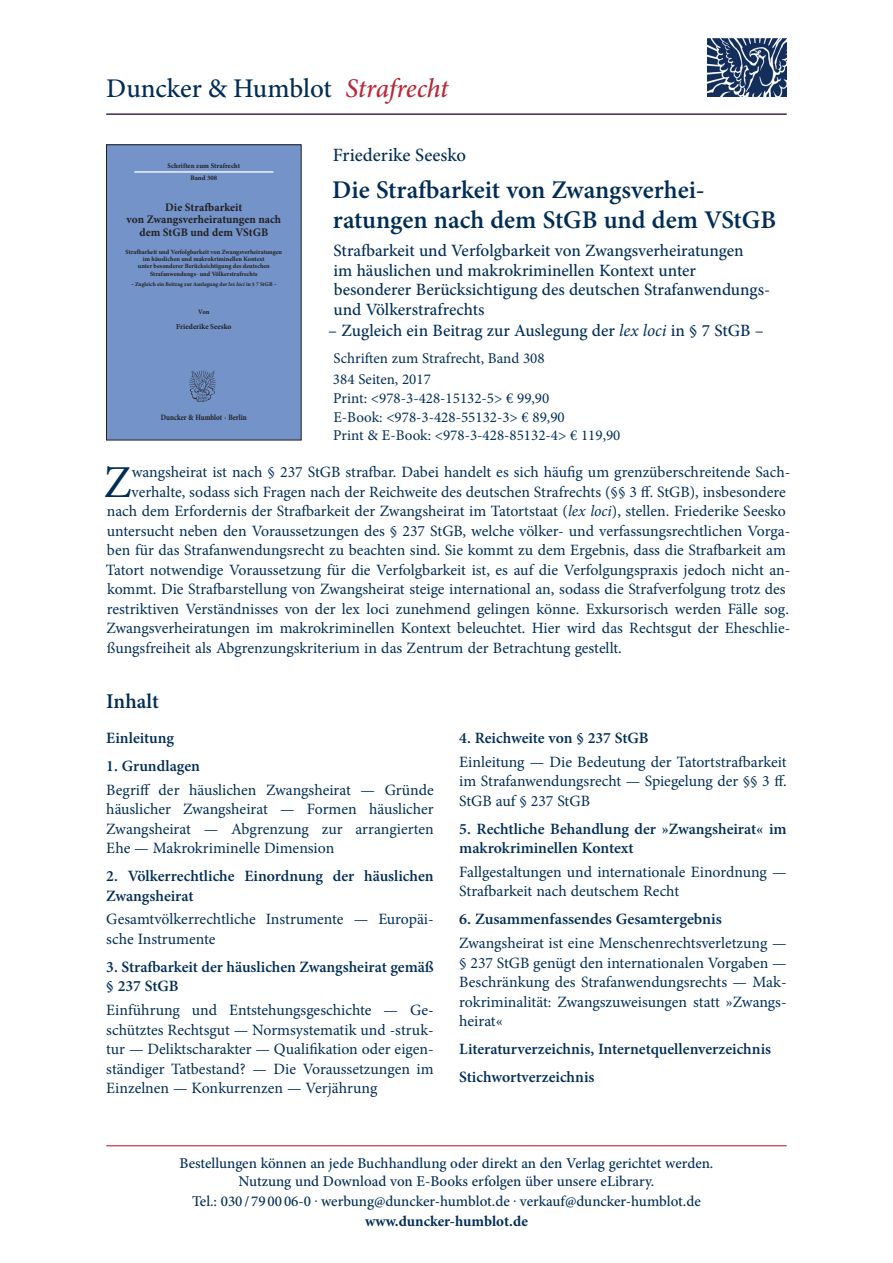
<style>
.page{position:relative;width:893px;height:1263px;background:#fff}
.page>*{position:absolute;margin:0;border:0;box-sizing:border-box;transform-origin:0 0}
.t1{font:45.75px "Minion Pro";color:#002d56}
.t2{font:500 27px "Minion Pro";letter-spacing:-.005em;color:#002d56}
.t3{font:600 25.5px/30px "Minion Pro";letter-spacing:-.005em;color:#002d56}
.t4{font:600 21px "Minion Pro";color:#002d56}
.t5{font:500 18.75px "Minion Pro";color:#002d56}
.t6{font:500 17.25px/19.5px "Minion Pro";color:#002d56}
.t7{font:15.75px/19.5px "Minion Pro";color:#002d56;text-align:justify}
.t8{font:600 15.75px/19.5px "Minion Pro";color:#002d56}
.t9{font:500 15px/18px "Minion Pro";color:#002d56;text-align:center}
.t10{font:15px/18.8px "Minion Pro";color:#002d56}
.t11{font:700 15px "Minion Pro";color:#002d56}
.t12{font:700 11.55px/12.6px "Minion Pro";letter-spacing:.005em;color:#231f20;text-align:center}
.t13{font:700 8.1px "Minion Pro";letter-spacing:-.005em;color:#231f20;scale:.86 1}
.t14{font:700 7.65px "Minion Pro";color:#231f20}
.t15{font:700 7.05px "Minion Pro";letter-spacing:.01em;color:#231f20}
.t16{font:700 6.75px "Minion Pro";color:#231f20}
.t17{font:700 6.6px "Minion Pro";color:#231f20}
.t18{font:700 6.45px/7.2px "Minion Pro";color:#231f20;text-align:center}
.t19{font:700 5.7px "Minion Pro";color:#231f20}
.s1{font-style:italic;color:#b72837}
.s2{font-style:italic}
.s3{font-weight:400;font-style:italic}
</style>
<div class="page">
<hr style="left:106px;top:1145px;width:681px;height:1px;background:#b72837">
<div style="left:106px;top:145px;width:195px;height:295px;background:#7393c9"></div>
<hr style="left:134px;top:171px;width:139px;height:2px;background:#fff">
<img style="left:189px;top:370px;width:27px;height:32px">
<div style="left:106px;top:145px;width:195px;height:295px;border:1px solid #231f20"></div>
<img style="left:707px;top:38px;width:79px;height:59px">
<hr style="left:106px;top:114px;width:681px;height:1px;background:#002d56">
<h2 class="t2" style="left:106px;top:70px;width:344px">Duncker &amp; Humblot <span class="s1">Strafrecht</span></h2>
<p class="t15" style="left:168px;top:161px;width:74px">Schriften zum Strafrecht</p>
<p class="t16" style="left:190px;top:173px;width:28px">Band 308</p>
<p class="t12" style="left:127px;top:201px;width:156px">Die Strafbarkeit<br>von Zwangsverheiratungen nach dem StGB und dem VStGB</p>
<p class="t18" style="left:126px;top:248px;width:158px">Strafbarkeit und Verfolgbarkeit von Zwangsverheiratungen im häuslichen und makrokriminellen Kontext<br>unter besonderer Berücksichtigung des deutschen Strafanwendungs- und Völkerstrafrechts</p>
<p class="t19" style="left:131px;top:280px;width:147px">– Zugleich ein Beitrag zur Auslegung der <span class="s2">lex loci</span> in § 7 StGB –</p>
<p class="t17" style="left:198px;top:308px;width:13px">Von</p>
<p class="t14" style="left:176px;top:321px;width:57px">Friederike Seesko</p>
<p class="t13" style="left:161px;top:411px;width:102px">Duncker &amp; Humblot · Berlin</p>
<p class="t5" style="left:333px;top:143px;width:135px">Friederike Seesko</p>
<h3 class="t3" style="left:332px;top:175px;width:445px">Die Strafbarkeit von Zwangsverhei&shy;ratungen nach dem StGB und dem VStGB</h3>
<p class="t6" style="left:334px;top:241px;width:438px">Strafbarkeit und Verfolgbarkeit von Zwangsverheiratungen<br>im häuslichen und makrokriminellen Kontext unter besonderer Berücksichtigung des deutschen Strafanwendungs&shy;und Völkerstrafrechts</p>
<p class="t6" style="left:328px;top:321px;width:437px">– Zugleich ein Beitrag zur Auslegung der <span class="s3">lex loci</span> in § 7 StGB –</p>
<p class="t10" style="left:333px;top:348px;width:213px;line-height:20.9px">Schriften zum Strafrecht, Band 308<br>384 Seiten, 2017</p>
<p class="t10" style="left:333px;top:389px;width:289px">Print: &lt;978-3-428-15132-5&gt; € 99,90<br>E-Book: &lt;978-3-428-55132-3&gt; € 89,90<br>Print &amp; E-Book: &lt;978-3-428-85132-4&gt; € 119,90</p>
<h1 class="t1" style="left:104px;top:451px;width:29px">Z</h1>
<p class="t7" style="left:132px;top:462px;width:660px">wangsheirat ist nach § 237 StGB strafbar. Dabei handelt es sich häufig um grenzüberschreitende Sach-</p>
<p class="t7" style="left:132px;top:482px;width:656px">verhalte, sodass sich Fragen nach der Reichweite des deutschen Strafrechts (§§ 3 ff. StGB), insbesondere</p>
<p class="t7" style="left:107px;top:501px;width:680px">nach dem Erfordernis der Strafbarkeit der Zwangsheirat im Tatortstaat (<span class="s2">lex loci</span>), stellen. Friederike Seesko</p>
<p class="t7" style="left:107px;top:521px;width:685px">untersucht neben den Voraussetzungen des § 237 StGB, welche völker- und verfassungsrechtlichen Vorga-</p>
<p class="t7" style="left:107px;top:540px;width:680px">ben für das Strafanwendungsrecht zu beachten sind. Sie kommt zu dem Ergebnis, dass die Strafbarkeit am</p>
<p class="t7" style="left:106px;top:560px;width:686px">Tatort notwendige Voraussetzung für die Verfolgbarkeit ist, es auf die Verfolgungspraxis jedoch nicht an-</p>
<p class="t7" style="left:107px;top:579px;width:680px">kommt. Die Strafbarstellung von Zwangsheirat steige international an, sodass die Strafverfolgung trotz des</p>
<p class="t7" style="left:107px;top:599px;width:684px">restriktiven Verständnisses von der lex loci zunehmend gelingen könne. Exkursorisch werden Fälle sog.</p>
<p class="t7" style="left:106px;top:618px;width:686px">Zwangsverheiratungen im makrokriminellen Kontext beleuchtet. Hier wird das Rechtsgut der Eheschlie-</p>
<p class="t7" style="left:107px;top:638px;width:517px">ßungsfreiheit als Abgrenzungskriterium in das Zentrum der Betrachtung gestellt.</p>
<h3 class="t4" style="left:106px;top:687px;width:54px">Inhalt</h3>
<p class="t8" style="left:106px;top:728px;width:69px">Einleitung</p>
<p class="t8" style="left:106px;top:756px;width:95px">1. Grundlagen</p>
<p class="t7" style="left:106px;top:780px;width:329px">Begriff der häuslichen Zwangsheirat — Gründe häuslicher Zwangsheirat — Formen häuslicher Zwangsheirat — Abgrenzung zur arrangierten Ehe — Makrokriminelle Dimension</p>
<p class="t8" style="left:106px;top:866px;width:329px">2. Völkerrechtliche Einordnung der häuslichen<br>Zwangsheirat</p>
<p class="t7" style="left:106px;top:910px;width:329px">Gesamtvölkerrechtliche Instrumente — Europäi&shy;sche Instrumente</p>
<p class="t8" style="left:106px;top:957px;width:329px">3. Strafbarkeit der häuslichen Zwangsheirat gemäß § 237 StGB</p>
<p class="t7" style="left:106px;top:1000px;width:329px">Einführung und Entstehungsgeschichte — Ge&shy;schütztes Rechtsgut — Normsystematik und -struk&shy;tur — Deliktscharakter — Qualifikation oder eigen&shy;ständiger Tatbestand? — Die Voraussetzungen im Einzelnen — Konkurrenzen — Verjährung</p>
<p class="t8" style="left:459px;top:728px;width:191px">4. Reichweite von § 237 StGB</p>
<p class="t7" style="left:459px;top:752px;width:329px">Einleitung — Die Bedeutung der Tatortstrafbarkeit im Strafanwendungsrecht — Spiegelung der §§ 3 ff.<br>StGB auf § 237 StGB</p>
<p class="t8" style="left:459px;top:819px;width:329px">5. Rechtliche Behandlung der »Zwangsheirat« im makrokriminellen Kontext</p>
<p class="t7" style="left:459px;top:862px;width:329px">Fallgestaltungen und internationale Einordnung —<br>Strafbarkeit nach deutschem Recht</p>
<p class="t8" style="left:459px;top:909px;width:264px">6. Zusammenfassendes Gesamtergebnis</p>
<p class="t7" style="left:459px;top:933px;width:329px">Zwangsheirat ist eine Menschenrechtsverletzung — § 237 StGB genügt den internationalen Vorgaben — Beschränkung des Strafanwendungsrechts — Mak&shy;rokriminalität: Zwangszuweisungen statt »Zwangs&shy;heirat«</p>
<p class="t8" style="left:459px;top:1035px;width:313px;line-height:28px">Literaturverzeichnis, Internetquellenverzeichnis<br>Stichwortverzeichnis</p>
<p class="t9" style="left:179px;top:1154px;width:535px">Bestellungen können an jede Buchhandlung oder direkt an den Verlag gerichtet werden.<br>Nutzung und Download von E-Books erfolgen über unsere eLibrary.</p>
<p class="t9" style="left:192px;top:1192px;width:510px">Tel.: 030 / 79 00 06-0 . werbung@duncker-humblot.de . verkauf@duncker-humblot.de</p>
<p class="t11" style="left:365px;top:1210px;width:164px">www.duncker-humblot.de</p>
</div>
